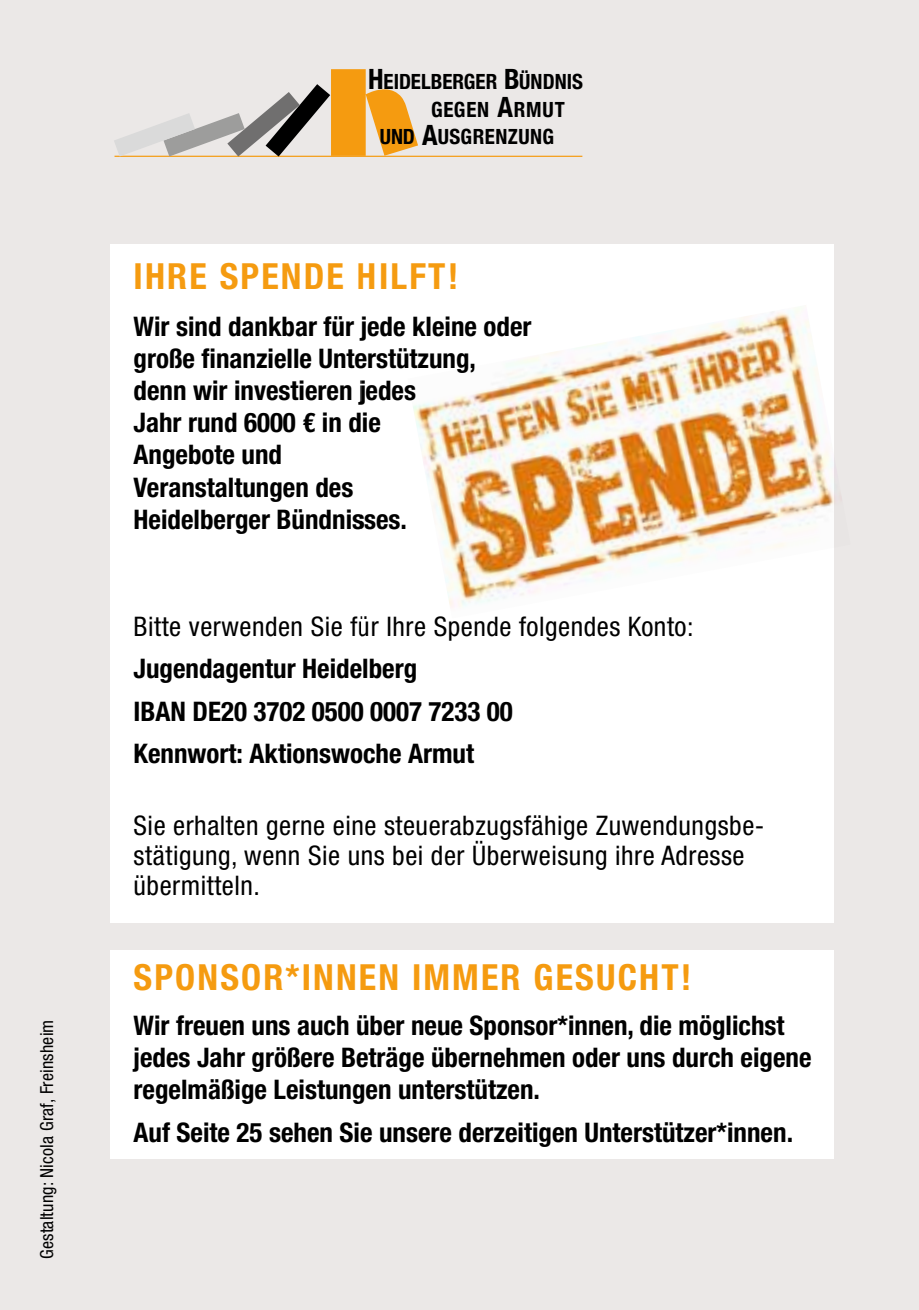
<style>
.page{position:relative;width:919px;height:1310px;background:#fff}
.page>*{position:absolute;margin:0;border:0;box-sizing:border-box;transform-origin:0 0}
.t1{font:700 condensed 36px "Helvetica Neue LT Pro";letter-spacing:.06em;color:#f59b10}
.t2{font:700 condensed 27px/32.1px "Helvetica Neue LT Pro";color:#000}
.t3{font:condensed 27px/30px "Helvetica Neue LT Pro";letter-spacing:.02em;color:#000}
.t4{font:700 condensed 21px "Helvetica Neue";letter-spacing:.01em;color:#000}
.t5{font:700 condensed 21px "Helvetica Neue";letter-spacing:.04em;color:#000}
.t6{font:condensed 18px "Helvetica Neue LT Pro";letter-spacing:.01em;color:#000}
.s1{font-size:27.9px}
</style>
<div class="page">
<div style="left:0;top:0;width:918px;height:1310px;background:#ebe8e7"></div>
<div style="left:111px;top:244px;width:722px;height:678px;background:#fff"></div>
<div style="left:111px;top:950px;width:722px;height:208px;background:#fff"></div>
<img style="left:413px;top:305px;width:429px;height:313px">
<hr style="left:114px;top:156px;width:468px;height:1px;background:#f59b10">
<svg style="left:114px;top:69px;width:304px;height:88px"></svg>
<p class="t6" style="left:36px;top:1259px;width:241px;rotate:-90deg">Gestaltung: Nicola Graf, Freinsheim</p>
<p class="t4" style="left:368px;top:64px;width:216px"><span class="s1">H</span>EIDELBERGER <span class="s1">B</span>ÜNDNIS</p>
<p class="t5" style="left:431px;top:92px;width:135px">GEGEN <span class="s1">A</span>RMUT</p>
<p class="t4" style="left:380px;top:120px;width:176px">UND <span class="s1">A</span>USGRENZUNG</p>
<h1 class="t1" style="left:134px;top:255px;width:326px">IHRE SPENDE HILFT!</h1>
<p class="t2" style="left:134px;top:310px;width:399px">Wir sind dankbar für jede kleine oder große finanzielle Unterstützung, denn wir investieren jedes<br>Jahr rund 6000 € in die<br>Angebote und<br>Veranstaltungen des<br>Heidelberger Bündnisses.</p>
<p class="t3" style="left:134px;top:611px;width:561px">Bitte verwenden Sie für Ihre Spende folgendes Konto:</p>
<p class="t2" style="left:134px;top:647px;width:381px;line-height:42.3px">Jugendagentur Heidelberg<br>IBAN DE20 3702 0500 0007 7233 00<br>Kennwort: Aktionswoche Armut</p>
<p class="t3" style="left:134px;top:810px;width:632px">Sie erhalten gerne eine steuerabzugsfähige Zuwendungsbe&shy;stätigung, wenn Sie uns bei der Überweisung ihre Adresse übermitteln.</p>
<h1 class="t1" style="left:134px;top:955px;width:559px">SPONSOR*INNEN IMMER GESUCHT!</h1>
<p class="t2" style="left:134px;top:1009px;width:679px">Wir freuen uns auch über neue Sponsor*innen, die möglichst jedes Jahr größere Beträge übernehmen oder uns durch eigene regelmäßige Leistungen unterstützen.</p>
<p class="t2" style="left:134px;top:1115px;width:661px">Auf Seite 25 sehen Sie unsere derzeitigen Unterstützer*innen.</p>
</div>
